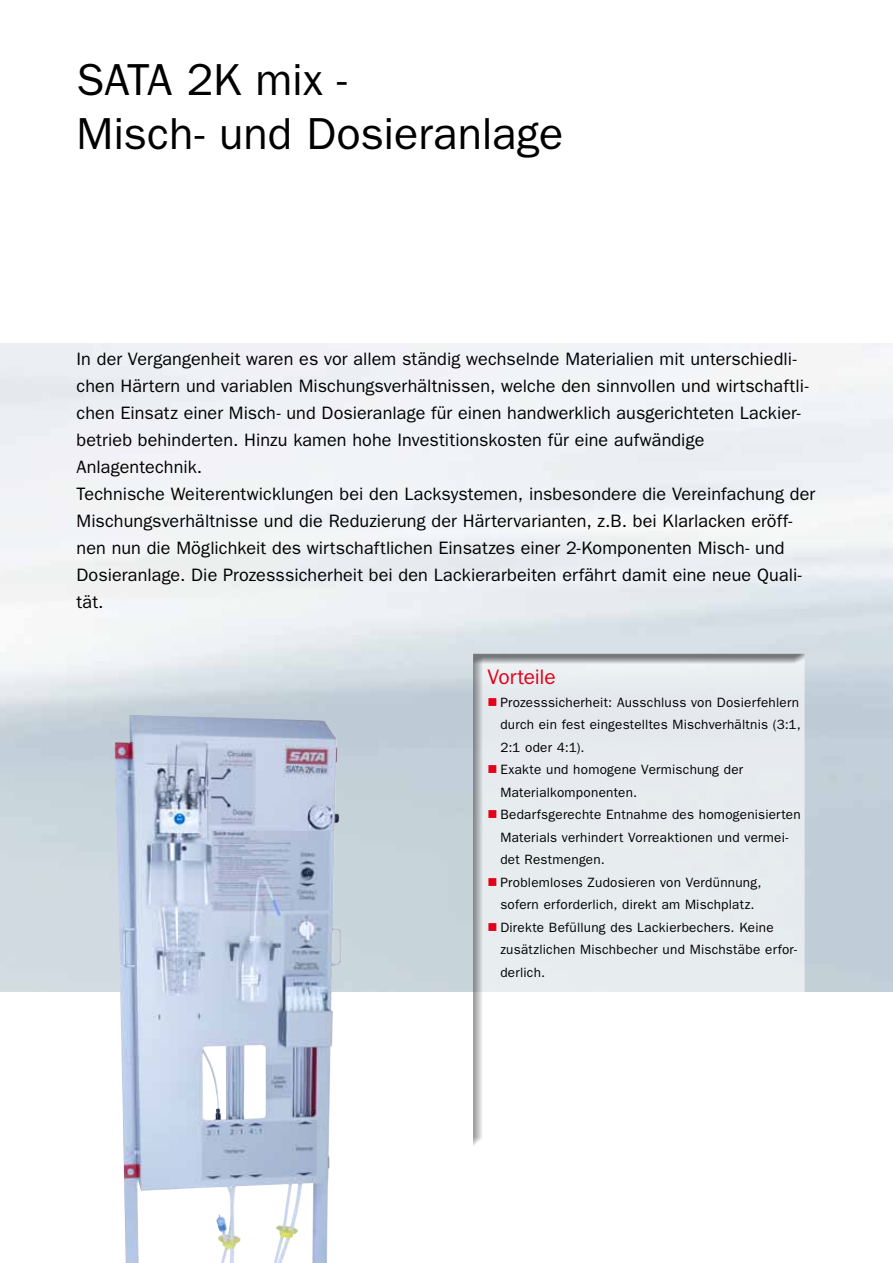
<style>
.page{position:relative;width:893px;height:1263px;background:#fff}
.page>*{position:absolute;margin:0;border:0;box-sizing:border-box;transform-origin:0 0}
.t1{font:45px/54px "ITC Franklin Gothic Std";letter-spacing:-.005em;color:#000}
.t2{font:21px "ITC Franklin Gothic Std";letter-spacing:-.01em;color:#e2001a}
.t3{font:18px/27px "ITC Franklin Gothic Std";letter-spacing:.005em;color:#000}
.t4{font:13.5px/22.5px "ITC Franklin Gothic Std";letter-spacing:.02em;color:#000}
</style>
<div class="page">
<div style="left:462px;top:652px;width:349px;height:502px;background:#000;opacity:.8"></div>
<img style="left:114px;top:715px;width:228px;height:548px">
<svg style="left:489px;top:698px;width:8px;height:8px"></svg>
<svg style="left:489px;top:765px;width:8px;height:8px"></svg>
<svg style="left:489px;top:810px;width:8px;height:8px"></svg>
<svg style="left:489px;top:878px;width:8px;height:8px"></svg>
<svg style="left:489px;top:923px;width:8px;height:8px"></svg>
<h1 class="t1" style="left:77px;top:53px;width:488px">SATA 2K mix -<br>Misch- und Dosieranlage</h1>
<p class="t3" style="left:77px;top:345px;width:740px">In der Vergangenheit waren es vor allem ständig wechselnde Materialien mit unterschiedli&shy;chen Härtern und variablen Mischungsverhältnissen, welche den sinnvollen und wirtschaftli&shy;chen Einsatz einer Misch- und Dosieranlage für einen handwerklich ausgerichteten Lackier&shy;betrieb behinderten. Hinzu kamen hohe Investitionskosten für eine aufwändige Anlagentechnik.<br>Technische Weiterentwicklungen bei den Lacksystemen, insbesondere die Vereinfachung der Mischungsverhältnisse und die Reduzierung der Härtervarianten, z.B. bei Klarlacken eröff&shy;nen nun die Möglichkeit des wirtschaftlichen Einsatzes einer 2-Komponenten Misch- und Dosieranlage. Die Prozesssicherheit bei den Lackierarbeiten erfährt damit eine neue Quali&shy;tät.</p>
<p class="t2" style="left:488px;top:665px;width:70px">Vorteile</p>
<p class="t4" style="left:500px;top:691px;width:302px">Prozesssicherheit: Ausschluss von Dosierfehlern durch ein fest eingestelltes Mischverhältnis (3:1, 2:1 oder 4:1).<br>Exakte und homogene Vermischung der Materialkomponenten.<br>Bedarfsgerechte Entnahme des homogenisierten Materials verhindert Vorreaktionen und vermei&shy;det Restmengen.<br>Problemloses Zudosieren von Verdünnung, sofern erforderlich, direkt am Mischplatz.<br>Direkte Befüllung des Lackierbechers. Keine zusätzlichen Mischbecher und Mischstäbe erfor&shy;derlich.</p>
</div>
